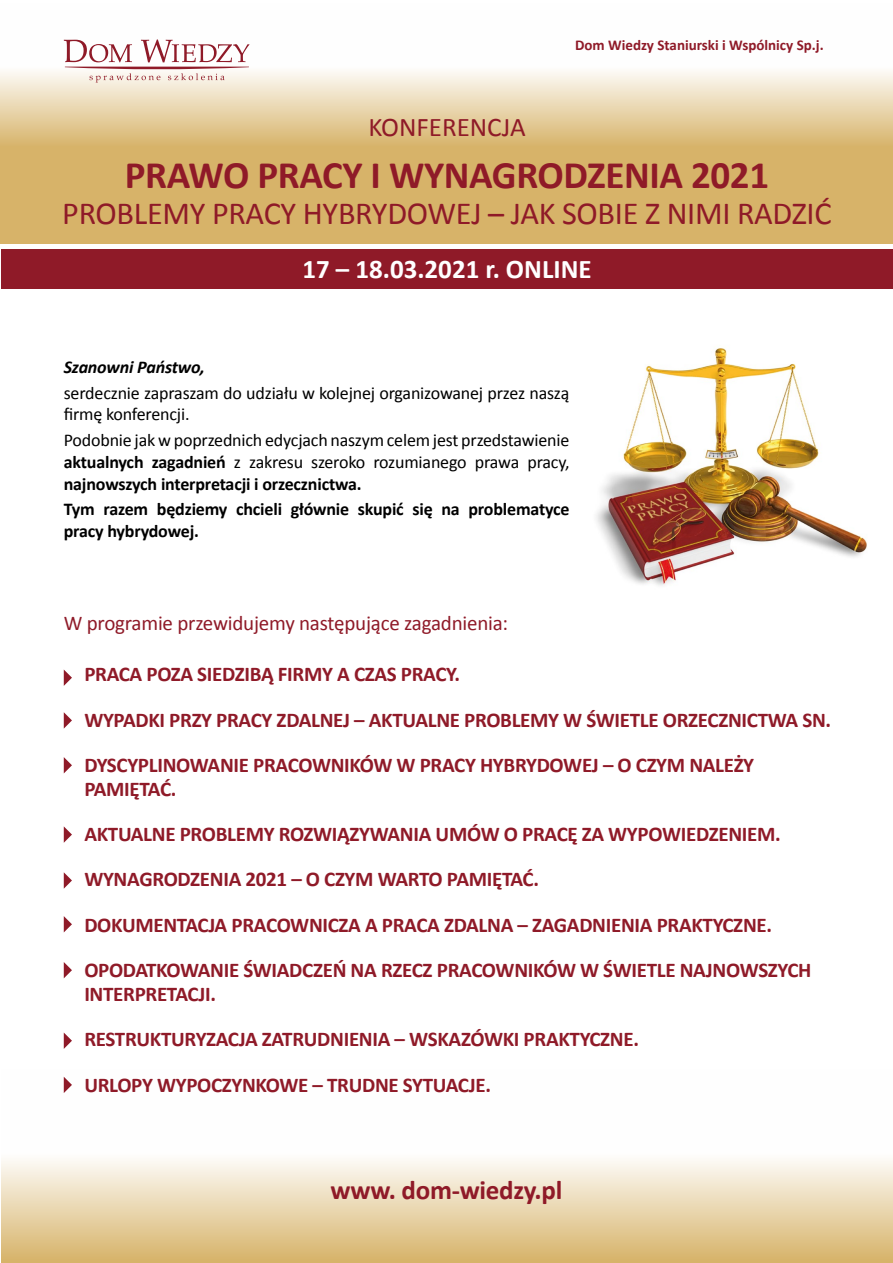
<style>
.page{position:relative;width:893px;height:1263px;background:#fff}
.page>*{position:absolute;margin:0;border:0;box-sizing:border-box;transform-origin:0 0}
.t1{font:700 39px "Calibri";letter-spacing:-.01em;color:#8f1a28}
.t2{font:32.25px "Calibri";letter-spacing:-.01em;color:#8f1a28}
.t3{font:700 27px "Calibri";color:#fff}
.t4{font:700 27px "Calibri";letter-spacing:-.01em;color:#8f1a28}
.t5{font:27px "Calibri";color:#8f1a28}
.t6{font:700 21px/45.3px "Calibri";letter-spacing:-.015em;color:#8f1a28}
.t7{font:21px "Calibri";letter-spacing:-.01em;color:#8f1a28}
.t8{font:18px/21.6px "Calibri";letter-spacing:-.01em;color:#000}
.t9{font:700 18px/21.6px "Calibri";letter-spacing:-.01em;color:#000}
.t10{font:italic 700 18px "Calibri";letter-spacing:-.01em;color:#000}
.t11{font:700 15px "Calibri";color:#8f1a28}
.s1{font-weight:700}
</style>
<div class="page">
<svg style="left:1px;top:1077px;width:892px;height:186px"></svg>
<img style="left:596px;top:348px;width:271px;height:238px">
<div style="left:0;top:147px;width:893px;height:97px;background:#d7b369"></div>
<svg style="left:0;top:39px;width:893px;height:108px"></svg>
<div style="left:1px;top:249px;width:892px;height:40px;background:#8f1a28"></div>
<svg style="left:64px;top:40px;width:185px;height:43px"></svg>
<svg style="left:64px;top:712px;width:8px;height:17px"></svg>
<svg style="left:64px;top:670px;width:8px;height:16px"></svg>
<svg style="left:64px;top:826px;width:8px;height:17px"></svg>
<svg style="left:64px;top:872px;width:8px;height:17px"></svg>
<svg style="left:64px;top:916px;width:8px;height:16px"></svg>
<svg style="left:64px;top:962px;width:8px;height:16px"></svg>
<svg style="left:64px;top:757px;width:8px;height:16px"></svg>
<svg style="left:64px;top:1033px;width:8px;height:16px"></svg>
<svg style="left:64px;top:1077px;width:8px;height:16px"></svg>
<p class="t11" style="left:575px;top:36px;width:250px">Dom Wiedzy Staniurski i Wspólnicy Sp.j.</p>
<p class="t5" style="left:368px;top:110px;width:159px">KONFERENCJA</p>
<h1 class="t1" style="left:125px;top:151px;width:646px">PRAWO PRACY I WYNAGRODZENIA 2021</h1>
<h2 class="t2" style="left:62px;top:193px;width:771px">PROBLEMY PRACY HYBRYDOWEJ – JAK SOBIE Z NIMI RADZIĆ</h2>
<p class="t3" style="left:302px;top:252px;width:291px">17 – 18.03.2021 r. ONLINE</p>
<p class="t10" style="left:64px;top:356px;width:142px">Szanowni Państwo,</p>
<p class="t8" style="left:64px;top:381px;width:507px">serdecznie zapraszam do udziału w kolejnej organizowanej przez naszą firmę konferencji.</p>
<p class="t8" style="left:64px;top:429px;width:507px;text-align:justify">Podobnie jak w poprzednich edycjach naszym celem jest przedstawienie <span class="s1">aktualnych zagadnień</span> z zakresu szeroko rozumianego prawa pracy, <span class="s1">najnowszych interpretacji i orzecznictwa.</span></p>
<p class="t9" style="left:64px;top:498px;width:507px">Tym razem będziemy chcieli głównie skupić się na problematyce pracy hybrydowej.</p>
<p class="t7" style="left:64px;top:610px;width:446px">W programie przewidujemy następujące zagadnienia:</p>
<p class="t6" style="left:84px;top:651px;width:748px">PRACA POZA SIEDZIBĄ FIRMY A CZAS PRACY.<br>WYPADKI PRZY PRACY ZDALNEJ – AKTUALNE PROBLEMY W ŚWIETLE ORZECZNICTWA SN.<br>DYSCYPLINOWANIE PRACOWNIKÓW W PRACY HYBRYDOWEJ – O CZYM NALEŻY</p>
<p class="t6" style="left:84px;top:765px;width:728px">PAMIĘTAĆ.<br>AKTUALNE PROBLEMY ROZWIĄZYWANIA UMÓW O PRACĘ ZA WYPOWIEDZENIEM.<br>WYNAGRODZENIA 2021 – O CZYM WARTO PAMIĘTAĆ.<br>DOKUMENTACJA PRACOWNICZA A PRACA ZDALNA – ZAGADNIENIA PRAKTYCZNE.<br>OPODATKOWANIE ŚWIADCZEŃ NA RZECZ PRACOWNIKÓW W ŚWIETLE NAJNOWSZYCH</p>
<p class="t6" style="left:84px;top:970px;width:556px">INTERPRETACJI.<br>RESTRUKTURYZACJA ZATRUDNIENIA – WSKAZÓWKI PRAKTYCZNE.<br>URLOPY WYPOCZYNKOWE – TRUDNE SYTUACJE.</p>
<p class="t4" style="left:331px;top:1174px;width:233px">www. dom-wiedzy.pl</p>
</div>
